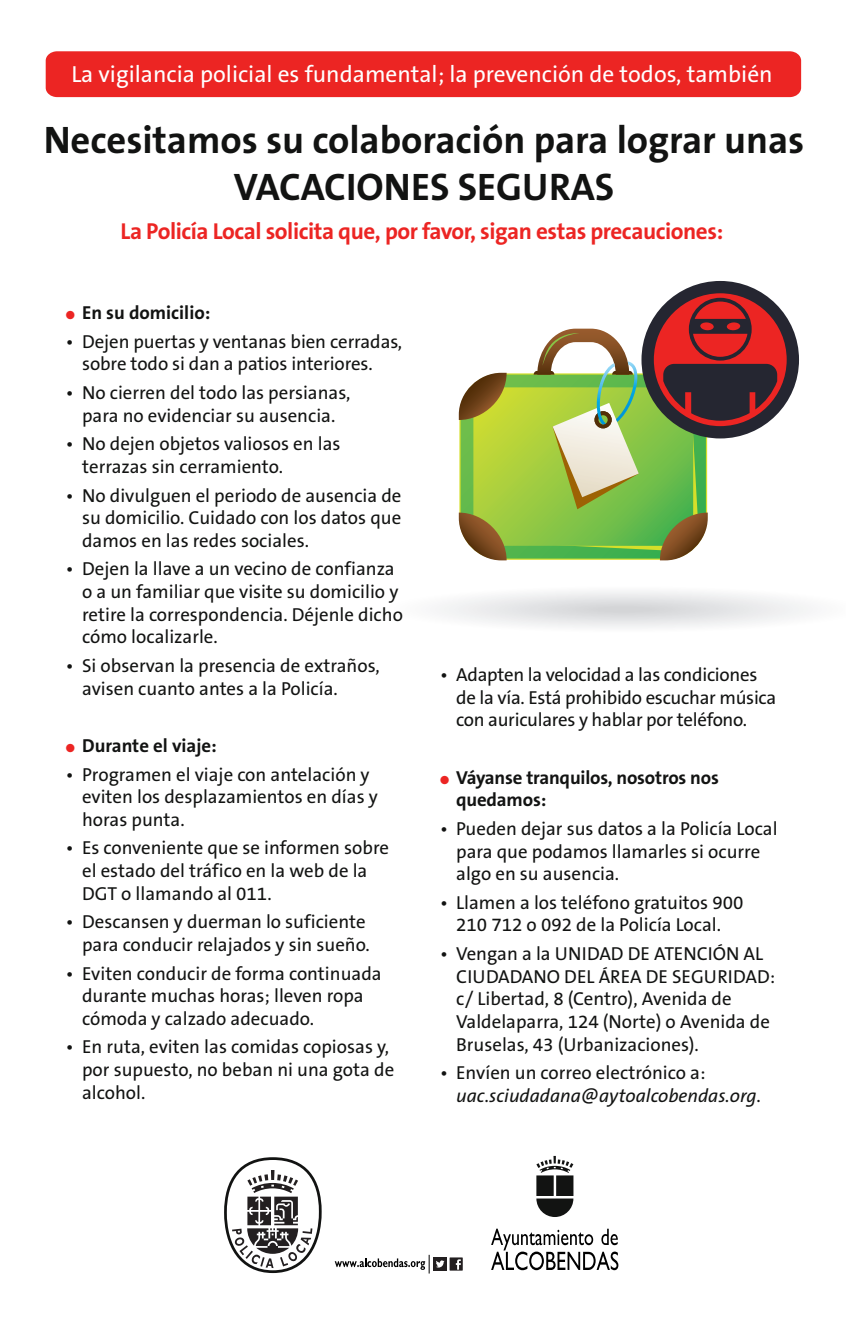
<style>
.page{position:relative;width:847px;height:1323px;background:#fff}
.page>*{position:absolute;margin:0;border:0;box-sizing:border-box;transform-origin:0 0}
.t1{font:700 38.6px/46.2px "The Sans B7";color:#121312;text-align:center}
.t2{font:23.4px "The Sans B5 Plain";color:#fff}
.t3{font:700 23.2px "The Sans B7";letter-spacing:-.02em;color:#ec2523}
.t4{font:18.8px/22.6px "The Sans B5 Plain";color:#121312}
.t5{font:700 18.8px/22.6px "The Sans B7";letter-spacing:-.01em;color:#121312}
.t6{font:italic 18.8px/22.6px "The Sans B5 Plain";color:#121312}
.s1{color:#ec2523}
.s2{font-style:normal}
</style>
<div class="page">
<svg style="left:439px;top:591px;width:369px;height:37px"></svg>
<svg style="left:459px;top:281px;width:340px;height:279px"></svg>
<div style="left:46px;top:51px;width:755px;height:46px;background:#ec2523"></div>
<svg style="left:335px;top:1258px;width:90px;height:11px"></svg>
<div style="left:433px;top:1257px;width:13px;height:13px;background:#231f20"></div>
<svg style="left:436px;top:1260px;width:8px;height:7px"></svg>
<div style="left:449px;top:1257px;width:14px;height:13px;background:#231f20"></div>
<svg style="left:456px;top:1259px;width:5px;height:10px"></svg>
<svg style="left:536px;top:1155px;width:37px;height:61px"></svg>
<svg style="left:491px;top:1228px;width:127px;height:42px"></svg>
<svg style="left:224px;top:1157px;width:98px;height:117px"></svg>
<p class="t2" style="left:71px;top:62px;width:702px">La vigilancia policial es fundamental; la prevención de todos, también</p>
<h1 class="t1" style="left:44px;top:118px;width:762px">Necesitamos su colaboración para lograr unas<br>VACACIONES SEGURAS</h1>
<p class="t3" style="left:121px;top:218px;width:604px">La Policía Local solicita que, por favor, sigan estas precauciones:</p>
<p class="t5" style="left:66px;top:302px;width:146px"><span class="s1">●</span> En su domicilio:</p>
<p class="t4" style="left:82px;top:331px;width:321px;text-indent:-16px">• Dejen puertas y ventanas bien cerradas, sobre todo si dan a patios interiores.</p>
<p class="t4" style="left:66px;top:382px;width:286px;text-align:center">• No cierren del todo las persianas, para no evidenciar su ausencia.</p>
<p class="t4" style="left:82px;top:433px;width:260px;text-indent:-16px">• No dejen objetos valiosos en las terrazas sin cerramiento.</p>
<p class="t4" style="left:82px;top:484px;width:321px;text-align:justify;text-indent:-16px">• No divulguen el periodo de ausencia de su domicilio. Cuidado con los datos que damos en las redes sociales.</p>
<p class="t4" style="left:82px;top:558px;width:322px;text-indent:-16px">• Dejen la llave a un vecino de confianza o a un familiar que visite su domicilio y retire la correspondencia. Déjenle dicho cómo localizarle.</p>
<p class="t4" style="left:82px;top:655px;width:299px;text-indent:-16px">• Si observan la presencia de extraños, avisen cuanto antes a la Policía.</p>
<p class="t5" style="left:66px;top:734px;width:152px"><span class="s1">●</span> Durante el viaje:</p>
<p class="t4" style="left:82px;top:763px;width:297px;text-indent:-16px">• Programen el viaje con antelación y eviten los desplazamientos en días y horas punta.</p>
<p class="t4" style="left:82px;top:837px;width:308px;text-indent:-16px">• Es conveniente que se informen sobre el estado del tráfico en la web de la<br>DGT o llamando al 011.</p>
<p class="t4" style="left:66px;top:911px;width:305px;text-align:right">• Descansen y duerman lo suficiente para conducir relajados y sin sueño.</p>
<p class="t4" style="left:82px;top:962px;width:301px;text-indent:-16px">• Eviten conducir de forma continuada durante muchas horas; lleven ropa cómoda y calzado adecuado.</p>
<p class="t4" style="left:82px;top:1036px;width:313px;text-indent:-16px">• En ruta, eviten las comidas copiosas y, por supuesto, no beban ni una gota de alcohol.</p>
<p class="t4" style="left:456px;top:664px;width:322px;text-indent:-16px">• Adapten la velocidad a las condiciones de la vía. Está prohibido escuchar música con auriculares y hablar por teléfono.</p>
<p class="t5" style="left:456px;top:766px;width:264px;text-indent:-16px"><span class="s1">●</span> Váyanse tranquilos, nosotros nos quedamos:</p>
<p class="t4" style="left:456px;top:817px;width:323px;text-indent:-16px">• Pueden dejar sus datos a la Policía Local para que podamos llamarles si ocurre algo en su ausencia.</p>
<p class="t4" style="left:440px;top:891px;width:305px;text-align:center">• Llamen a los teléfono gratuitos 900<br>210 712 o 092 de la Policía Local.</p>
<p class="t4" style="left:456px;top:943px;width:320px;text-indent:-16px">• Vengan a la UNIDAD DE ATENCIÓN AL CIUDADANO DEL ÁREA DE SEGURIDAD: c/ Libertad, 8 (Centro), Avenida de Valdelaparra, 124 (Norte) o Avenida de Bruselas, 43 (Urbanizaciones).</p>
<p class="t6" style="left:456px;top:1062px;width:306px;text-indent:-16px"><span class="s2">• Envíen un correo electrónico a: </span>uac.sciudadana@aytoalcobendas.org<span class="s2">.</span></p>
</div>
